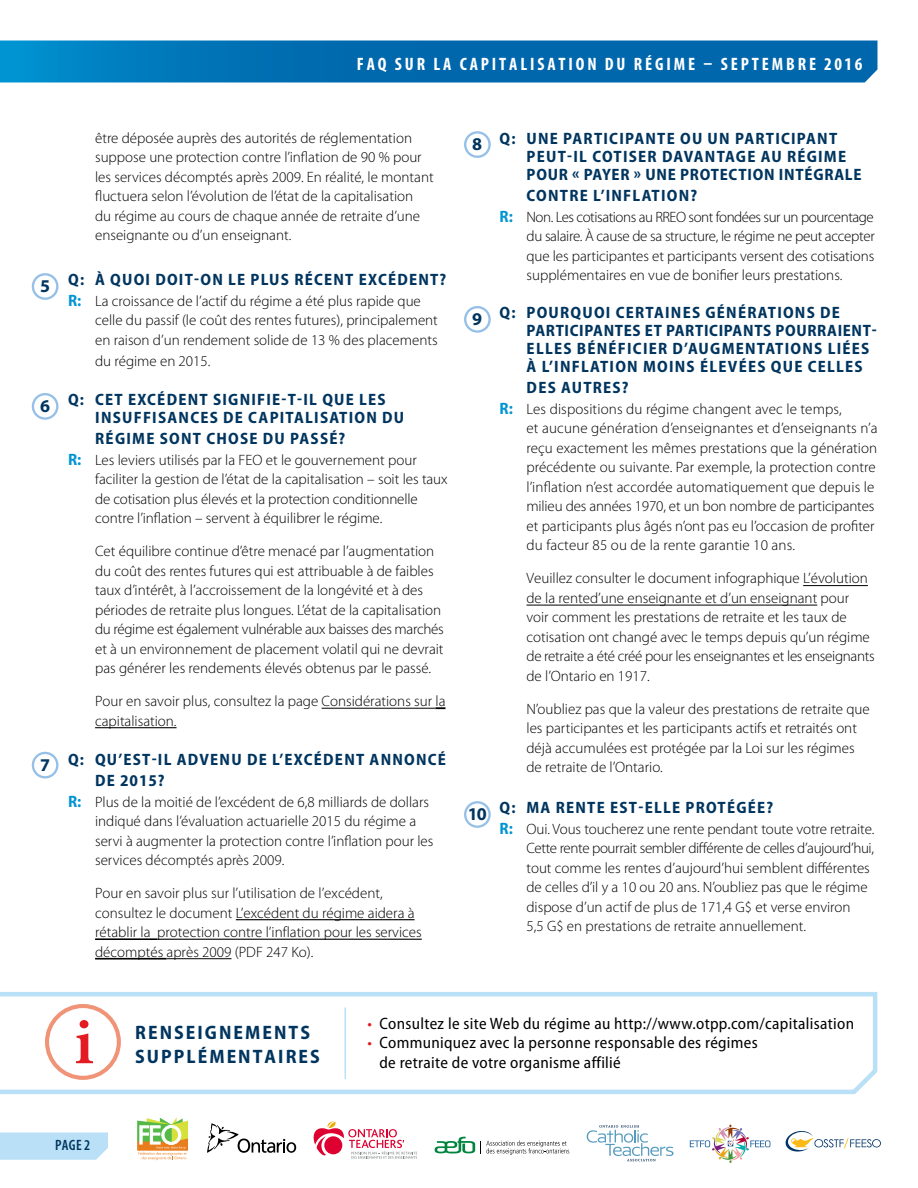
<style>
.page{position:relative;width:918px;height:1188px;background:#fff}
.page>*{position:absolute;margin:0;border:0;box-sizing:border-box;transform-origin:0 0}
.t1{font:700 semi-condensed 19.5px/24px "Myriad Pro";color:#00355f}
.t2{font:700 condensed 18px "Myriad Pro";letter-spacing:.16em;color:#fff}
.t3{font:700 18px "Myriad Pro";color:#00355f}
.t4{font:700 semi-condensed 16.5px/18px "Myriad Pro";letter-spacing:.075em;color:#00355f}
.t5{font:semi-condensed 16.5px/19.5px "Myriad Pro";letter-spacing:.02em;color:#000}
.t6{font:300 15px/19.5px "Myriad Pro";color:#000}
.t7{font:600 condensed 15px "Myriad Pro";color:#00355f}
.s1{font-weight:700;font-stretch:semi-condensed;font-size:16.5px;color:#0194d3}
.s2{color:#e31b23}
</style>
<div class="page">
<svg style="left:0;top:40px;width:878px;height:42px;background:#0370b3"></svg>
<div style="left:32px;top:273px;width:27px;height:27px;border:2px solid #96c0e7;border-radius:50%"></div>
<div style="left:32px;top:393px;width:27px;height:27px;border:2px solid #96c0e7;border-radius:50%"></div>
<hr style="left:95px;top:727px;width:82px;height:1px;background:#000">
<hr style="left:322px;top:708px;width:113px;height:1px;background:#000">
<hr style="left:167px;top:958px;width:65px;height:1px;background:#000">
<hr style="left:95px;top:958px;width:72px;height:1px;background:#000">
<hr style="left:157px;top:939px;width:265px;height:1px;background:#000">
<hr style="left:95px;top:939px;width:62px;height:1px;background:#000">
<hr style="left:236px;top:919px;width:179px;height:1px;background:#000">
<hr style="left:526px;top:605px;width:291px;height:1px;background:#000">
<hr style="left:803px;top:585px;width:65px;height:1px;background:#000">
<div style="left:32px;top:752px;width:27px;height:27px;border:2px solid #96c0e7;border-radius:50%"></div>
<div style="left:464px;top:131px;width:27px;height:27px;border:2px solid #96c0e7;border-radius:50%"></div>
<div style="left:464px;top:306px;width:27px;height:27px;border:2px solid #96c0e7;border-radius:50%"></div>
<svg style="left:0;top:992px;width:878px;height:102px"></svg>
<hr style="left:345px;top:1008px;width:1px;height:71px;background:#b9e0f7">
<div style="left:45px;top:1004px;width:76px;height:76px;border:4px solid #f09377;border-radius:50%"></div>
<svg style="left:76px;top:1020px;width:17px;height:43px"></svg>
<svg style="left:207px;top:1123px;width:89px;height:30px"></svg>
<svg style="left:690px;top:1125px;width:80px;height:38px"></svg>
<svg style="left:587px;top:1125px;width:86px;height:36px"></svg>
<svg style="left:785px;top:1131px;width:96px;height:21px"></svg>
<svg style="left:137px;top:1117px;width:51px;height:43px"></svg>
<svg style="left:435px;top:1137px;width:40px;height:16px"></svg>
<svg style="left:486px;top:1140px;width:83px;height:15px"></svg>
<svg style="left:314px;top:1121px;width:103px;height:38px"></svg>
<svg style="left:0;top:1132px;width:108px;height:28px;background:#bce1f7"></svg>
<div style="left:464px;top:801px;width:27px;height:27px;border:2px solid #96c0e7;border-radius:50%"></div>
<p class="t2" style="left:357px;top:54px;width:114px">FAQ SUR LA CAPITALISATION</p>
<p class="t2" style="left:605px;top:54px;width:127px">DU RÉGIME – SEPTE</p>
<p class="t2" style="left:772px;top:54px;width:92px">MBRE 2016</p>
<p class="t3" style="left:40px;top:276px;width:11px">5</p>
<p class="t3" style="left:40px;top:396px;width:11px">6</p>
<p class="t3" style="left:40px;top:755px;width:11px">7</p>
<p class="t6" style="left:95px;top:128px;width:340px">être déposée auprès des autorités de réglementation suppose une protection contre l’inflation de 90 % pour les services décomptés après 2009. En réalité, le montant fluctuera selon l’évolution de l’état de la capitalisation<br>du régime au cours de chaque année de retraite d’une enseignante ou d’un enseignant.</p>
<p class="t4" style="left:68px;top:270px;width:380px">Q: À QUOI DOIT-ON LE PLUS RÉCENT EXCÉDENT?</p>
<p class="t6" style="left:95px;top:291px;width:344px;text-indent:-27px"><span class="s1">R:</span> La croissance de l’actif du régime a été plus rapide que celle du passif (le coût des rentes futures), principalement en raison d’un rendement solide de 13 % des placements</p>
<p class="t6" style="left:95px;top:351px;width:117px">du régime en 2015.</p>
<p class="t4" style="left:95px;top:390px;width:311px;text-indent:-27px">Q: CET EXCÉDENT SIGNIFIE-T-IL QUE LES<br>INSUFFISANCES DE CAPITALISATION DU</p>
<p class="t4" style="left:95px;top:429px;width:252px">RÉGIME SONT CHOSE DU PASSÉ?</p>
<p class="t6" style="left:95px;top:450px;width:354px;text-indent:-27px"><span class="s1">R:</span> Les leviers utilisés par la FEO et le gouvernement pour faciliter la gestion de l’état de la capitalisation – soit les taux de cotisation plus élevés et la protection conditionnelle contre l’inflation – servent à équilibrer le régime.</p>
<p class="t6" style="left:95px;top:542px;width:350px">Cet équilibre continue d’être menacé par l’augmentation du coût des rentes futures qui est attribuable à de faibles taux d’intérêt, à l’accroissement de la longévité et à des périodes de retraite plus longues. L’état de la capitalisation du régime est également vulnérable aux baisses des marchés et à un environnement de placement volatil qui ne devrait pas générer les rendements élevés obtenus par le passé.</p>
<p class="t6" style="left:95px;top:692px;width:352px">Pour en savoir plus, consultez la page Considérations sur la capitalisation.</p>
<p class="t4" style="left:95px;top:749px;width:352px;line-height:21px;text-indent:-27px">Q: QU’EST-IL ADVENU DE L’EXCÉDENT ANNONCÉ<br>DE 2015?</p>
<p class="t6" style="left:95px;top:792px;width:340px;text-indent:-27px"><span class="s1">R:</span> Plus de la moitié de l’excédent de 6,8 milliards de dollars indiqué dans l’évaluation actuarielle 2015 du régime a servi à augmenter la protection contre l’inflation pour les services décomptés après 2009.</p>
<p class="t6" style="left:95px;top:884px;width:328px">Pour en savoir plus sur l’utilisation de l’excédent, consultez le document L’excédent du régime aidera à rétablir la protection contre l’inflation pour les services décomptés après 2009 (PDF 247 Ko).</p>
<p class="t3" style="left:472px;top:134px;width:11px">8</p>
<p class="t3" style="left:472px;top:309px;width:11px">9</p>
<p class="t3" style="left:468px;top:804px;width:20px">10</p>
<p class="t4" style="left:527px;top:130px;width:336px;text-indent:-27px">Q: UNE PARTICIPANTE OU UN PARTICIPANT<br>PEUT-IL COTISER DAVANTAGE AU RÉGIME<br>POUR « PAYER » UNE PROTECTION INTÉGRALE</p>
<p class="t4" style="left:527px;top:187px;width:172px">CONTRE L’INFLATION?</p>
<p class="t6" style="left:526px;top:207px;width:350px;text-align:justify;text-indent:-27px"><span class="s1">R:</span> Non. Les cotisations au RREO sont fondées sur un pourcentage du salaire. À cause de sa structure, le régime ne peut accepter que les participantes et participants versent des cotisations supplémentaires en vue de bonifier leurs prestations.</p>
<p class="t4" style="left:527px;top:304px;width:352px;text-indent:-27px">Q: POURQUOI CERTAINES GÉNÉRATIONS DE PARTICIPANTES ET PARTICIPANTS POURRAIENT-ELLES BÉNÉFICIER D’AUGMENTATIONS LIÉES À L’INFLATION MOINS ÉLEVÉES QUE CELLES</p>
<p class="t4" style="left:527px;top:379px;width:104px">DES AUTRES?</p>
<p class="t6" style="left:526px;top:399px;width:352px;text-indent:-27px"><span class="s1">R:</span> Les dispositions du régime changent avec le temps,<br>et aucune génération d’enseignantes et d’enseignants n’a reçu exactement les mêmes prestations que la génération précédente ou suivante. Par exemple, la protection contre l’inflation n’est accordée automatiquement que depuis le milieu des années 1970, et un bon nombre de participantes et participants plus âgés n’ont pas eu l’occasion de profiter du facteur 85 ou de la rente garantie 10 ans.</p>
<p class="t6" style="left:526px;top:569px;width:350px">Veuillez consulter le document infographique L’évolution de la rented’une enseignante et d’un enseignant pour voir comment les prestations de retraite et les taux de cotisation ont changé avec le temps depuis qu’un régime de retraite a été créé pour les enseignantes et les enseignants de l’Ontario en 1917.</p>
<p class="t6" style="left:526px;top:699px;width:345px">N’oubliez pas que la valeur des prestations de retraite que les participantes et les participants actifs et retraités ont déjà accumulées est protégée par la Loi sur les régimes de retraite de l’Ontario.</p>
<p class="t4" style="left:500px;top:799px;width:275px">Q: MA RENTE EST-ELLE PROTÉGÉE?</p>
<p class="t6" style="left:526px;top:819px;width:349px;text-indent:-27px"><span class="s1">R:</span> Oui. Vous toucherez une rente pendant toute votre retraite.<br>Cette rente pourrait sembler différente de celles d’aujourd’hui, tout comme les rentes d’aujourd’hui semblent différentes de celles d’il y a 10 ou 20 ans. N’oubliez pas que le régime dispose d’un actif de plus de 171,4 G$ et verse environ<br>5,5 G$ en prestations de retraite annuellement.</p>
<h1 class="t1" style="left:135px;top:1020px;width:14px">RENSEIGNEMENTS<br>SUPPLÉMENTAIRES</h1>
<p class="t5" style="left:368px;top:1014px;width:488px"><span class="s2">•</span> Consultez le site Web du régime au http://www.otpp.com/capitalisation</p>
<p class="t5" style="left:379px;top:1033px;width:380px;text-indent:-12px"><span class="s2">•</span> Communiquez avec la personne responsable des régimes de retraite de votre organisme affilié</p>
<p class="t7" style="left:55px;top:1137px;width:37px">Page 2</p>
</div>
